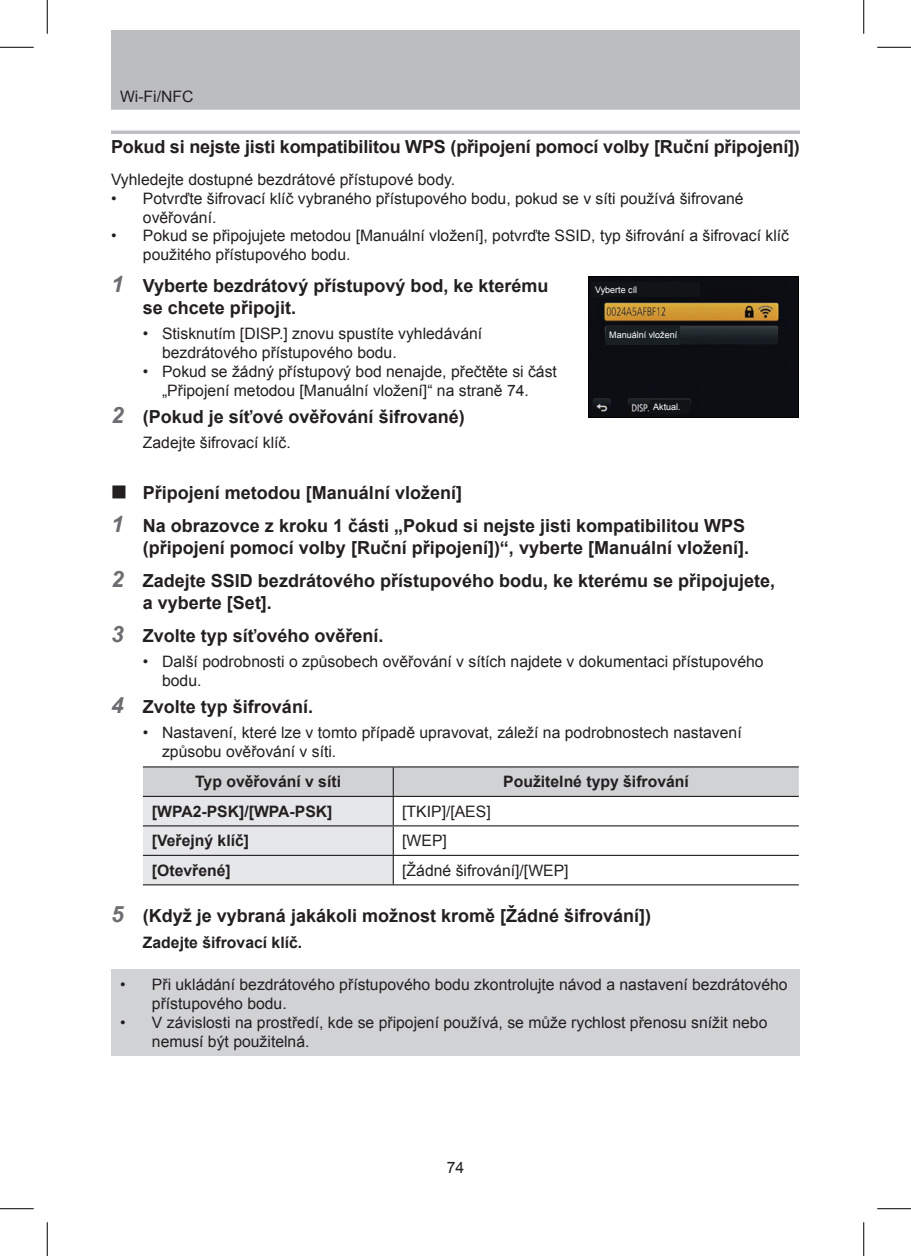
<style>
.page{position:relative;width:911px;height:1256px;background:#fff}
.page>*{position:absolute;margin:0;border:0;box-sizing:border-box;transform-origin:0 0}
.t1{font:700 18px/33.3px "Arial";color:#231f20}
.t2{font:15.75px/18.9px "Arial";color:#231f20}
.t3{font:700 15.75px "Arial";color:#231f20}
.t4{font:9px "Arial";color:#fff}
.s1{font-style:italic;font-size:22.5px;color:#6c6d70}
</style>
<div class="page">
<svg style="left:111px;top:130px;width:689px;height:4px;background:#c6c7c9"></svg>
<div style="left:111px;top:30px;width:689px;height:81px;background:#bcbdc0"></div>
<hr style="left:111px;top:110px;width:689px;height:2px;background:#fff">
<img style="left:588px;top:277px;width:211px;height:140px">
<div style="left:650px;top:400px;width:39px;height:13px;background:#111417"></div>
<div style="left:592px;top:283px;width:108px;height:14px;background:#111417"></div>
<div style="left:606px;top:326px;width:73px;height:18px;background:#182024"></div>
<hr style="left:143px;top:766px;width:656px;height:1px;background:#231f20">
<svg style="left:143px;top:767px;width:656px;height:117px"></svg>
<hr style="left:143px;top:884px;width:656px;height:1px;background:#231f20">
<div style="left:111px;top:969px;width:689px;height:86px;background:#d1d2d4"></div>
<hr style="left:0;top:47px;width:34px;height:1px;background:#000">
<hr style="left:877px;top:47px;width:34px;height:1px;background:#000">
<hr style="left:0;top:1208px;width:34px;height:1px;background:#000">
<hr style="left:877px;top:1208px;width:34px;height:1px;background:#000">
<hr style="left:47px;top:0;width:1px;height:34px;background:#000">
<hr style="left:47px;top:1222px;width:1px;height:33px;background:#000">
<hr style="left:863px;top:0;width:1px;height:34px;background:#000">
<hr style="left:863px;top:1222px;width:1px;height:33px;background:#000">
<p class="t2" style="left:120px;top:87px;width:75px">Wi-Fi/NFC</p>
<p class="t1" style="left:111px;top:130px;width:690px">Pokud si nejste jisti kompatibilitou WPS (připojení pomocí volby [Ruční připojení])</p>
<p class="t2" style="left:111px;top:170px;width:346px">Vyhledejte dostupné bezdrátové přístupové body.</p>
<p class="t2" style="left:143px;top:189px;width:602px;text-indent:-32px">• Potvrďte šifrovací klíč vybraného přístupového bodu, pokud se v síti používá šifrované ověřování.</p>
<p class="t2" style="left:143px;top:226px;width:648px;text-indent:-32px">• Pokud se připojujete metodou [Manuální vložení], potvrďte SSID, typ šifrování a šifrovací klíč použitého přístupového bodu.</p>
<p class="t1" style="left:143px;top:275px;width:407px;line-height:21.6px;text-indent:-32px"><span class="s1">1</span> Vyberte bezdrátový přístupový bod, ke kterému se chcete připojit.</p>
<p class="t2" style="left:162px;top:324px;width:322px;text-indent:-19px">• Stisknutím [DISP.] znovu spustíte vyhledávání bezdrátového přístupového bodu.</p>
<p class="t2" style="left:143px;top:362px;width:415px;text-align:center">• Pokud se žádný přístupový bod nenajde, přečtěte si část „Připojení metodou [Manuální vložení]“ na straně 74.</p>
<p class="t1" style="left:111px;top:400px;width:355px"><span class="s1">2</span> (Pokud je síťové ověřování šifrované)</p>
<p class="t2" style="left:143px;top:433px;width:149px">Zadejte šifrovací klíč.</p>
<p class="t4" style="left:595px;top:285px;width:44px">Vyberte cíl</p>
<p class="t4" style="left:609px;top:330px;width:70px">Manuální vložení</p>
<p class="t4" style="left:653px;top:402px;width:29px">Aktual.</p>
<p class="t1" style="left:111px;top:475px;width:636px;text-indent:32px">Připojení metodou [Manuální vložení]<br><span class="s1">1</span> Na obrazovce z kroku 1 části „Pokud si nejste jisti kompatibilitou WPS</p>
<p class="t1" style="left:111px;top:530px;width:666px;text-align:center">(připojení pomocí volby [Ruční připojení])“, vyberte [Manuální vložení].<br><span class="s1">2</span> Zadejte SSID bezdrátového přístupového bodu, ke kterému se připojujete,</p>
<p class="t1" style="left:111px;top:585px;width:274px;text-indent:32px">a vyberte [Set].<br><span class="s1">3</span> Zvolte typ síťového ověření.</p>
<p class="t2" style="left:162px;top:652px;width:603px;text-indent:-19px">• Další podrobnosti o způsobech ověřování v sítích najdete v dokumentaci přístupového bodu.</p>
<p class="t1" style="left:111px;top:690px;width:203px"><span class="s1">4</span> Zvolte typ šifrování.</p>
<p class="t2" style="left:162px;top:723px;width:581px;text-indent:-19px">• Nastavení, které lze v tomto případě upravovat, záleží na podrobnostech nastavení způsobu ověřování v síti.</p>
<p class="t3" style="left:195px;top:773px;width:147px">Typ ověřování v síti</p>
<p class="t3" style="left:503px;top:773px;width:187px">Použitelné typy šifrování</p>
<p class="t3" style="left:152px;top:802px;width:182px">[WPA2-PSK]/[WPA-PSK]</p>
<p class="t2" style="left:402px;top:802px;width:90px">[TKIP]/[AES]</p>
<p class="t3" style="left:152px;top:832px;width:99px">[Veřejný klíč]</p>
<p class="t2" style="left:402px;top:831px;width:46px">[WEP]</p>
<p class="t3" style="left:152px;top:861px;width:80px">[Otevřené]</p>
<p class="t2" style="left:402px;top:860px;width:168px">[Žádné šifrování]/[WEP]</p>
<p class="t1" style="left:111px;top:899px;width:542px"><span class="s1">5</span> (Když je vybraná jakákoli možnost kromě [Žádné šifrování])</p>
<p class="t3" style="left:143px;top:933px;width:161px">Zadejte šifrovací klíč.</p>
<p class="t2" style="left:152px;top:974px;width:637px;text-indent:-32px">• Při ukládání bezdrátového přístupového bodu zkontrolujte návod a nastavení bezdrátového přístupového bodu.</p>
<p class="t2" style="left:152px;top:1012px;width:617px;text-indent:-32px">• V závislosti na prostředí, kde se připojení používá, se může rychlost přenosu snížit nebo nemusí být použitelná.</p>
<p class="t2" style="left:447px;top:1157px;width:19px">74</p>
</div>
